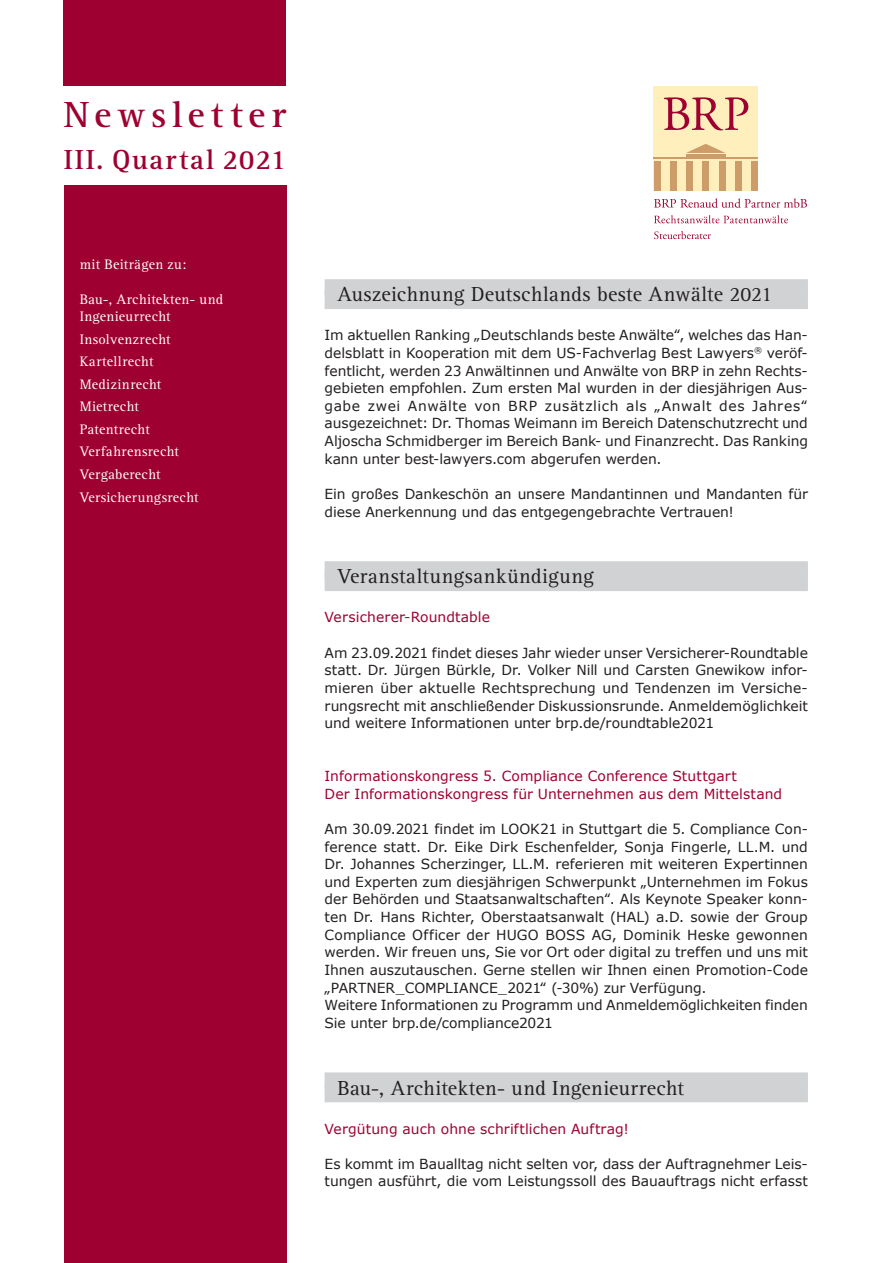
<style>
.page{position:relative;width:893px;height:1263px;background:#fff}
.page>*{position:absolute;margin:0;border:0;box-sizing:border-box;transform-origin:0 0}
.t1{font:700 37.5px "Rotis Serif";letter-spacing:.15em;color:#9e0131}
.t2{font:700 28.5px "Rotis Serif";letter-spacing:.055em;color:#9e0131}
.t3{font:21px "Rotis Serif";letter-spacing:.015em;color:#231f20}
.t4{font:14.25px/22.5px "Rotis Serif";letter-spacing:.025em;color:#fff}
.t5{font:13.8px/17.5px "Verdana";letter-spacing:-.005em;color:#231f20}
.t6{font:13.8px/17.5px "Verdana";letter-spacing:.005em;color:#9e0131}
</style>
<div class="page">
<div style="left:64px;top:0;width:222px;height:85px;background:#9e0131"></div>
<div style="left:653px;top:86px;width:105px;height:105px;background:#feefbc"></div>
<div style="left:686px;top:154px;width:39px;height:5px;background:#ce9c69"></div>
<svg style="left:686px;top:144px;width:39px;height:9px"></svg>
<div style="left:686px;top:161px;width:7px;height:30px;background:#ce9c69"></div>
<div style="left:718px;top:161px;width:7px;height:30px;background:#ce9c69"></div>
<div style="left:702px;top:161px;width:7px;height:30px;background:#ce9c69"></div>
<div style="left:735px;top:161px;width:7px;height:30px;background:#ce9c69"></div>
<div style="left:751px;top:161px;width:7px;height:30px;background:#ce9c69"></div>
<div style="left:670px;top:161px;width:7px;height:30px;background:#ce9c69"></div>
<div style="left:653px;top:161px;width:7px;height:30px;background:#ce9c69"></div>
<hr style="left:653px;top:158px;width:105px;height:1px;background:#ce9c69">
<svg style="left:664px;top:97px;width:84px;height:33px"></svg>
<svg style="left:654px;top:198px;width:153px;height:10px"></svg>
<svg style="left:654px;top:215px;width:134px;height:8px"></svg>
<svg style="left:654px;top:231px;width:57px;height:8px"></svg>
<div style="left:325px;top:279px;width:483px;height:16px;background:#d1d2d4"></div>
<div style="left:325px;top:291px;width:483px;height:18px;background:#d1d2d4"></div>
<div style="left:325px;top:561px;width:483px;height:16px;background:#d1d2d4"></div>
<div style="left:325px;top:573px;width:483px;height:18px;background:#d1d2d4"></div>
<div style="left:325px;top:1072px;width:483px;height:16px;background:#d1d2d4"></div>
<div style="left:325px;top:1084px;width:483px;height:18px;background:#d1d2d4"></div>
<div style="left:64px;top:185px;width:222px;height:1078px;background:#9e0131"></div>
<h1 class="t1" style="left:64px;top:92px;width:224px">Newsletter</h1>
<h2 class="t2" style="left:64px;top:142px;width:224px">III. Quartal 2021</h2>
<p class="t4" style="left:80px;top:254px;width:108px">mit Beiträgen zu:</p>
<p class="t4" style="left:80px;top:291px;width:145px;line-height:17.2px">Bau-, Architekten- und<br>Ingenieurrecht</p>
<p class="t4" style="left:80px;top:328px;width:120px">Insolvenzrecht<br>Kartellrecht<br>Medizinrecht<br>Mietrecht<br>Patentrecht<br>Verfahrensrecht<br>Vergaberecht<br>Versicherungsrecht</p>
<h3 class="t3" style="left:337px;top:282px;width:436px">Auszeichnung Deutschlands beste Anwälte 2021</h3>
<p class="t5" style="left:325px;top:327px;width:485px;text-align:justify">Im aktuellen Ranking „Deutschlands beste Anwälte‟, welches das Han&shy;delsblatt in Kooperation mit dem US-Fachverlag Best Lawyers<sup>®</sup> veröf&shy;fentlicht, werden 23 Anwältinnen und Anwälte von BRP in zehn Rechts&shy;gebieten empfohlen. Zum ersten Mal wurden in der diesjährigen Aus&shy;gabe zwei Anwälte von BRP zusätzlich als „Anwalt des Jahres‟ ausgezeichnet: Dr. Thomas Weimann im Bereich Datenschutzrecht und Aljoscha Schmidberger im Bereich Bank- und Finanzrecht. Das Ranking kann unter best-lawyers.com abgerufen werden.</p>
<p class="t5" style="left:325px;top:485px;width:485px">Ein großes Dankeschön an unsere Mandantinnen und Mandanten für diese Anerkennung und das entgegengebrachte Vertrauen!</p>
<h3 class="t3" style="left:337px;top:564px;width:258px">Veranstaltungsankündigung</h3>
<p class="t6" style="left:325px;top:609px;width:167px">Versicherer-Roundtable</p>
<p class="t5" style="left:325px;top:644px;width:485px;text-align:justify">Am 23.09.2021 findet dieses Jahr wieder unser Versicherer-Roundtable statt. Dr. Jürgen Bürkle, Dr. Volker Nill und Carsten Gnewikow infor&shy;mieren über aktuelle Rechtsprechung und Tendenzen im Versiche&shy;rungsrecht mit anschließender Diskussionsrunde. Anmeldemöglichkeit und weitere Informationen unter brp.de/roundtable2021</p>
<p class="t6" style="left:325px;top:767px;width:459px">Informationskongress 5. Compliance Conference Stuttgart<br>Der Informationskongress für Unternehmen aus dem Mittelstand</p>
<p class="t5" style="left:325px;top:820px;width:485px">Am 30.09.2021 findet im LOOK21 in Stuttgart die 5. Compliance Con&shy;ference statt. Dr. Eike Dirk Eschenfelder, Sonja Fingerle, LL.M. und Dr. Johannes Scherzinger, LL.M. referieren mit weiteren Expertinnen und Experten zum diesjährigen Schwerpunkt „Unternehmen im Fokus der Behörden und Staatsanwaltschaften‟. Als Keynote Speaker konn&shy;ten Dr. Hans Richter, Oberstaatsanwalt (HAL) a.D. sowie der Group Compliance Officer der HUGO BOSS AG, Dominik Heske gewonnen werden. Wir freuen uns, Sie vor Ort oder digital zu treffen und uns mit Ihnen auszutauschen. Gerne stellen wir Ihnen einen Promotion-Code „PARTNER_COMPLIANCE_2021‟ (-30%) zur Verfügung.<br>Weitere Informationen zu Programm und Anmeldemöglichkeiten finden Sie unter brp.de/compliance2021</p>
<h3 class="t3" style="left:337px;top:1075px;width:348px">Bau-, Architekten- und Ingenieurrecht</h3>
<p class="t6" style="left:325px;top:1120px;width:306px">Vergütung auch ohne schriftlichen Auftrag!</p>
<p class="t5" style="left:325px;top:1155px;width:485px">Es kommt im Baualltag nicht selten vor, dass der Auftragnehmer Leis&shy;tungen ausführt, die vom Leistungssoll des Bauauftrags nicht erfasst</p>
</div>
